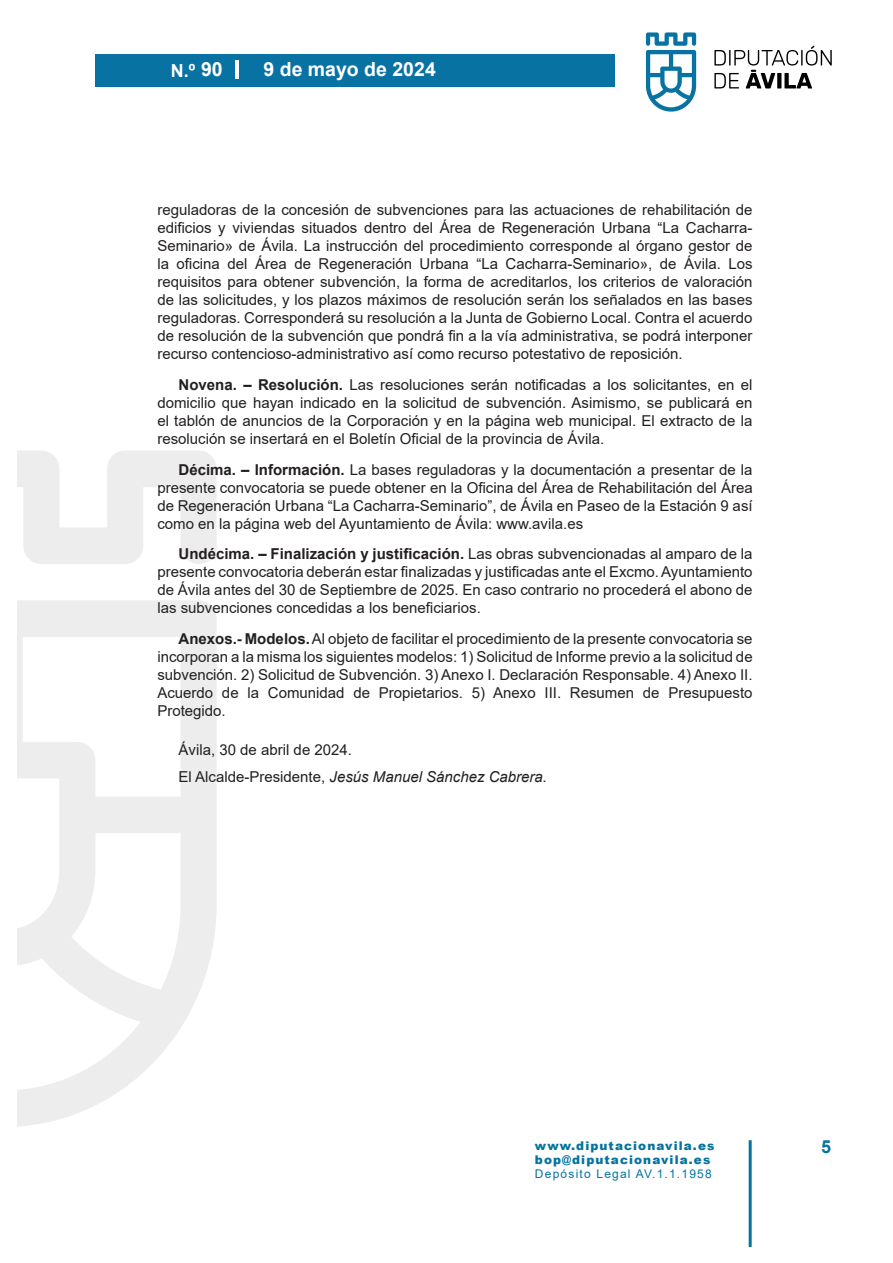
<style>
.page{position:relative;width:893px;height:1263px;background:#fff}
.page>*{position:absolute;margin:0;border:0;box-sizing:border-box;transform-origin:0 0}
.t1{font:700 19.5px "Arial";color:#fff}
.t2{font:700 18px "Arial";color:#fff}
.t3{font:700 18px "Arial";color:#0873a3}
.TEXTO{font:15px/18px "Arial";color:#231f20;text-align:justify}
.FIRMA{font:italic 15px "Arial";color:#231f20}
.FIRMA-2{font:15px "Arial";color:#231f20}
.t4{font:900 12px "Arial";letter-spacing:.09em;color:#05739e}
.t5{font:12px "Arial";letter-spacing:.1em;color:#05739e}
.s1{font-size:19.5px}
.s2{font-weight:700}
.s3{font-style:normal}
</style>
<div class="page">
<div style="left:95px;top:54px;width:520px;height:33px;background:#0873a3"></div>
<svg style="left:646px;top:32px;width:50px;height:80px"></svg>
<svg style="left:714px;top:46px;width:118px;height:42px"></svg>
<hr style="left:749px;top:1140px;width:3px;height:106px;background:#05739e">
<hr style="left:236px;top:60px;width:3px;height:18px;background:#fff">
<svg style="left:17px;top:451px;width:200px;height:675px"></svg>
<p class="t2" style="left:171px;top:58px;width:53px">N.º <span class="s1">90</span></p>
<h1 class="t1" style="left:263px;top:56px;width:174px">9 de mayo de 2024</h1>
<p class="TEXTO" style="left:157px;top:201px;width:597px">reguladoras de la concesión de subvenciones para las actuaciones de rehabilitación de edificios y viviendas situados dentro del Área de Regeneración Urbana “La Cacharra-Seminario» de Ávila. La instrucción del procedimiento corresponde al órgano gestor de la oficina del Área de Regeneración Urbana “La Cacharra-Seminario», de Ávila. Los requisitos para obtener subvención, la forma de acreditarlos, los criterios de valoración de las solicitudes, y los plazos máximos de resolución serán los señalados en las bases reguladoras. Corresponderá su resolución a la Junta de Gobierno Local. Contra el acuerdo de resolución de la subvención que pondrá fin a la vía administrativa, se podrá interponer recurso contencioso-administrativo así como recurso potestativo de reposición.</p>
<p class="TEXTO" style="left:157px;top:375px;width:597px;text-indent:21px"><span class="s2">Novena. – Resolución.</span> Las resoluciones serán notificadas a los solicitantes, en el domicilio que hayan indicado en la solicitud de subvención. Asimismo, se publicará en el tablón de anuncios de la Corporación y en la página web municipal. El extracto de la resolución se insertará en el Boletín Oficial de la provincia de Ávila.</p>
<p class="TEXTO" style="left:157px;top:460px;width:597px;text-indent:21px"><span class="s2">Décima. – Información.</span> La bases reguladoras y la documentación a presentar de la presente convocatoria se puede obtener en la Oficina del Área de Rehabilitación del Área de Regeneración Urbana “La Cacharra-Seminario”, de Ávila en Paseo de la Estación 9 así como en la página web del Ayuntamiento de Ávila: www.avila.es</p>
<p class="TEXTO" style="left:157px;top:545px;width:597px;text-indent:21px"><span class="s2">Undécima. – Finalización y justificación.</span> Las obras subvencionadas al amparo de la presente convocatoria deberán estar finalizadas y justificadas ante el Excmo. Ayuntamiento de Ávila antes del 30 de Septiembre de 2025. En caso contrario no procederá el abono de las subvenciones concedidas a los beneficiarios.</p>
<p class="TEXTO" style="left:157px;top:630px;width:597px;text-indent:21px"><span class="s2">Anexos.- Modelos.</span> Al objeto de facilitar el procedimiento de la presente convocatoria se incorporan a la misma los siguientes modelos: 1) Solicitud de Informe previo a la solicitud de subvención. 2) Solicitud de Subvención. 3) Anexo I. Declaración Responsable. 4) Anexo II.<br>Acuerdo de la Comunidad de Propietarios. 5) Anexo III. Resumen de Presupuesto Protegido.</p>
<p class="FIRMA-2" style="left:179px;top:740px;width:175px">Ávila, 30 de abril de 2024.</p>
<p class="FIRMA" style="left:179px;top:767px;width:370px"><span class="s3">El Alcalde-Presidente,</span> Jesús Manuel Sánchez Cabrera.</p>
<p class="t4" style="left:535px;top:1136px;width:181px">www.diputacionavila.es</p>
<p class="t3" style="left:821px;top:1134px;width:12px">5</p>
<p class="t4" style="left:535px;top:1151px;width:177px">bop@diputacionavila.es</p>
<p class="t5" style="left:535px;top:1166px;width:178px">Depósito Legal AV.1.1.1958</p>
</div>
